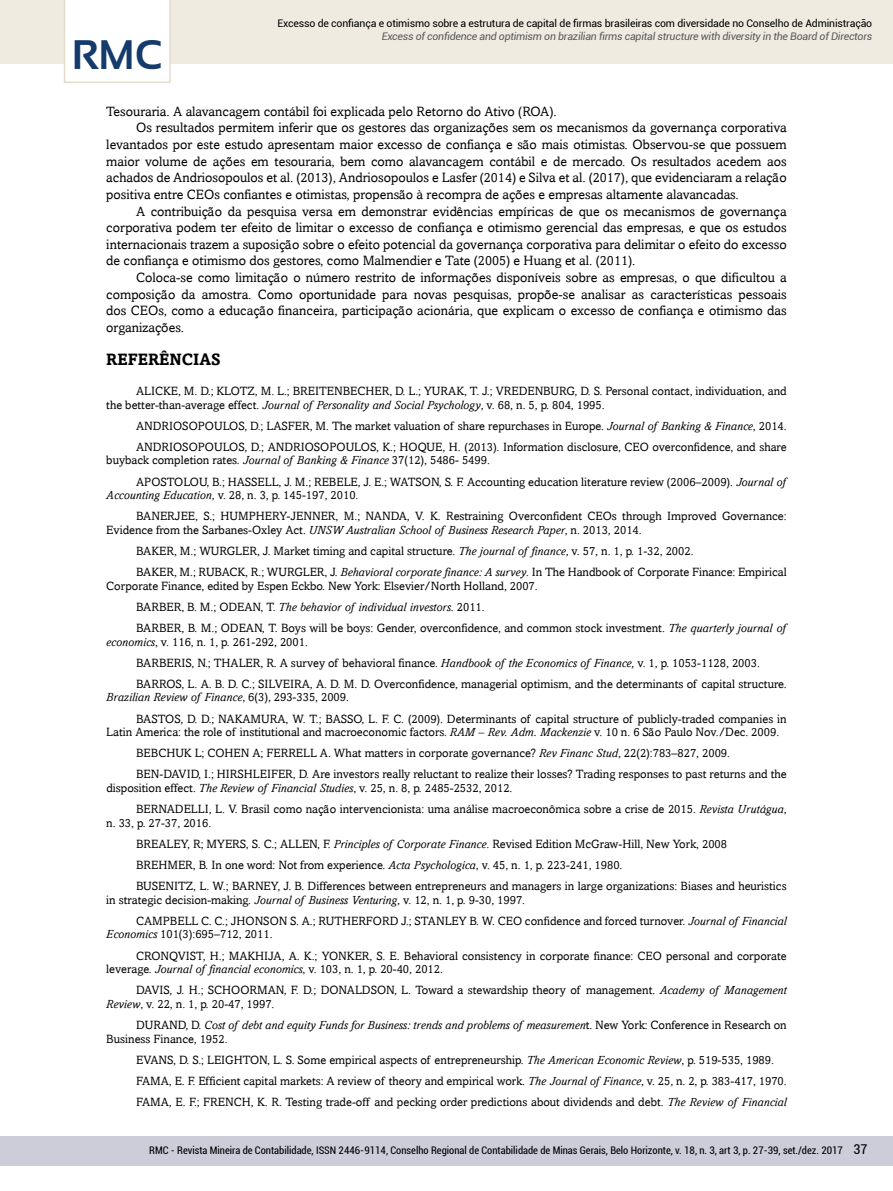
<style>
.page{position:relative;width:893px;height:1191px;background:#fff}
.page>*{position:absolute;margin:0;border:0;box-sizing:border-box;transform-origin:0 0}
.t1{font:700 41.25px "Sansation";color:#143b6b}
.t2{font:700 16.5px "Amasis";color:#000}
.t3{font:13.5px "Amasis";color:#000}
.t4{font:condensed 13.5px "Roboto";color:#000}
.t5{font:12px/21.1px "Amasis";color:#000}
.t6{font:italic 12px/21.1px "Amasis";color:#000}
.t7{font:condensed 10.5px "Roboto";color:#000}
.t8{font:10.5px "Roboto";letter-spacing:-.015em;color:#000}
.t9{font:italic 10.5px "Roboto";letter-spacing:-.02em;color:#58595b}
.s1{font-style:italic}
.s2{font-style:normal}
</style>
<div class="page">
<div style="left:0;top:1135px;width:893px;height:30px;background:#cdcdda"></div>
<div style="left:0;top:0;width:893px;height:64px;background:#efebe1"></div>
<div style="left:64px;top:0;width:107px;height:83px;background:#fff"></div>
<h1 class="t1" style="left:72px;top:32px;width:92px">RMC</h1>
<p class="t8" style="left:277px;top:16px;width:596px">Excesso de confiança e otimismo sobre a estrutura de capital de firmas brasileiras com diversidade no Conselho de Administração</p>
<p class="t9" style="left:382px;top:29px;width:492px">Excess of confidence and optimism on brazilian firms capital structure with diversity in the Board of Directors</p>
<p class="t3" style="left:106px;top:103px;width:452px">Tesouraria. A alavancagem contábil foi explicada pelo Retorno do Ativo (ROA).</p>
<p class="t3" style="left:136px;top:120px;width:652px">Os resultados permitem inferir que os gestores das organizações sem os mecanismos da governança corporativa</p>
<p class="t3" style="left:106px;top:137px;width:682px">levantados por este estudo apresentam maior excesso de confiança e são mais otimistas. Observou-se que possuem</p>
<p class="t3" style="left:106px;top:153px;width:682px">maior volume de ações em tesouraria, bem como alavancagem contábil e de mercado. Os resultados acedem aos</p>
<p class="t3" style="left:106px;top:170px;width:682px">achados de Andriosopoulos et al. (2013), Andriosopoulos e Lasfer (2014) e Silva et al. (2017), que evidenciaram a relação</p>
<p class="t3" style="left:106px;top:186px;width:634px">positiva entre CEOs confiantes e otimistas, propensão à recompra de ações e empresas altamente alavancadas.</p>
<p class="t3" style="left:136px;top:203px;width:652px">A contribuição da pesquisa versa em demonstrar evidências empíricas de que os mecanismos de governança</p>
<p class="t3" style="left:106px;top:220px;width:682px">corporativa podem ter efeito de limitar o excesso de confiança e otimismo gerencial das empresas, e que os estudos</p>
<p class="t3" style="left:106px;top:236px;width:682px">internacionais trazem a suposição sobre o efeito potencial da governança corporativa para delimitar o efeito do excesso</p>
<p class="t3" style="left:106px;top:253px;width:531px">de confiança e otimismo dos gestores, como Malmendier e Tate (2005) e Huang et al. (2011).</p>
<p class="t3" style="left:136px;top:269px;width:652px">Coloca-se como limitação o número restrito de informações disponíveis sobre as empresas, o que dificultou a</p>
<p class="t3" style="left:106px;top:286px;width:682px">composição da amostra. Como oportunidade para novas pesquisas, propõe-se analisar as características pessoais</p>
<p class="t3" style="left:106px;top:303px;width:682px">dos CEOs, como a educação financeira, participação acionária, que explicam o excesso de confiança e otimismo das</p>
<p class="t3" style="left:106px;top:319px;width:79px">organizações.</p>
<h2 class="t2" style="left:106px;top:349px;width:116px">REFERÊNCIAS</h2>
<p class="t5" style="left:106px;top:384px;width:682px;line-height:13.6px;text-indent:30px">ALICKE, M. D.; KLOTZ, M. L.; BREITENBECHER, D. L.; YURAK, T. J.; VREDENBURG, D. S. Personal contact, individuation, and the better-than-average effect. <span class="s1">Journal of Personality and Social Psychology</span>, v. 68, n. 5, p. 804, 1995.</p>
<p class="t5" style="left:136px;top:415px;width:652px">ANDRIOSOPOULOS, D.; LASFER, M. The market valuation of share repurchases in Europe. <span class="s1">Journal of Banking &amp; Finance</span>, 2014.<br>ANDRIOSOPOULOS, D.; ANDRIOSOPOULOS, K.; HOQUE, H. (2013). Information disclosure, CEO overconfidence, and share</p>
<p class="t5" style="left:136px;top:450px;width:651px;text-indent:-30px">buyback completion rates. <span class="s1">Journal of Banking &amp; Finance</span> 37(12), 5486- 5499.<br>APOSTOLOU, B.; HASSELL, J. M.; REBELE, J. E.; WATSON, S. F. Accounting education literature review (2006–2009). <span class="s1">Journal of</span></p>
<p class="t5" style="left:136px;top:484px;width:652px;text-indent:-30px"><span class="s1">Accounting Education</span>, v. 28, n. 3, p. 145-197, 2010.<br>BANERJEE, S.; HUMPHERY-JENNER, M.; NANDA, V. K. Restraining Overconfident CEOs through Improved Governance:</p>
<p class="t5" style="left:136px;top:519px;width:652px;text-indent:-30px">Evidence from the Sarbanes-Oxley Act. <span class="s1">UNSW Australian School of Business Research Paper</span>, n. 2013, 2014.<br>BAKER, M.; WURGLER, J. Market timing and capital structure. <span class="s1">The journal of finance</span>, v. 57, n. 1, p. 1-32, 2002.<br>BAKER, M.; RUBACK, R.; WURGLER, J. <span class="s1">Behavioral corporate finance: A survey</span>. In The Handbook of Corporate Finance: Empirical</p>
<p class="t5" style="left:136px;top:575px;width:651px;text-indent:-30px">Corporate Finance, edited by Espen Eckbo. New York: Elsevier/North Holland, 2007.<br>BARBER, B. M.; ODEAN, T. <span class="s1">The behavior of individual investors</span>. 2011.<br>BARBER, B. M.; ODEAN, T. Boys will be boys: Gender, overconfidence, and common stock investment. <span class="s1">The quarterly journal of</span></p>
<p class="t5" style="left:136px;top:631px;width:652px;text-indent:-30px"><span class="s1">economics</span>, v. 116, n. 1, p. 261-292, 2001.<br>BARBERIS, N.; THALER, R. A survey of behavioral finance. <span class="s1">Handbook of the Economics of Finance,</span> v. 1, p. 1053-1128, 2003.<br>BARROS, L. A. B. D. C.; SILVEIRA, A. D. M. D. Overconfidence, managerial optimism, and the determinants of capital structure.</p>
<p class="t5" style="left:136px;top:686px;width:652px;text-indent:-30px"><span class="s1">Brazilian Review of Finance</span>, 6(3), 293-335, 2009.<br>BASTOS, D. D.; NAKAMURA, W. T.; BASSO, L. F. C. (2009). Determinants of capital structure of publicly-traded companies in</p>
<p class="t5" style="left:136px;top:721px;width:652px;text-indent:-30px">Latin America: the role of institutional and macroeconomic factors. <span class="s1">RAM – Rev. Adm. Mackenzie</span> v. 10 n. 6 São Paulo Nov./Dec. 2009.<br>BEBCHUK L; COHEN A; FERRELL A. What matters in corporate governance? <span class="s1">Rev Financ Stud</span>, 22(2):783–827, 2009.<br>BEN-DAVID, I.; HIRSHLEIFER, D. Are investors really reluctant to realize their losses? Trading responses to past returns and the</p>
<p class="t5" style="left:136px;top:777px;width:652px;text-indent:-30px">disposition effect. <span class="s1">The Review of Financial Studies</span>, v. 25, n. 8, p. 2485-2532, 2012.<br>BERNADELLI, L. V. Brasil como nação intervencionista: uma análise macroeconômica sobre a crise de 2015. <span class="s1">Revista Urutágua</span>,</p>
<p class="t5" style="left:136px;top:812px;width:652px;text-indent:-30px">n. 33, p. 27-37, 2016.<br>BREALEY, R; MYERS, S. C.; ALLEN, F. <span class="s1">Principles of Corporate Finance</span>. Revised Edition McGraw-Hill, New York, 2008<br>BREHMER, B. In one word: Not from experience. <span class="s1">Acta Psychologica</span>, v. 45, n. 1, p. 223-241, 1980.<br>BUSENITZ, L. W.; BARNEY, J. B. Differences between entrepreneurs and managers in large organizations: Biases and heuristics</p>
<p class="t5" style="left:136px;top:889px;width:652px;text-indent:-30px">in strategic decision-making. <span class="s1">Journal of Business Venturing</span>, v. 12, n. 1, p. 9-30, 1997.<br>CAMPBELL C. C.; JHONSON S. A.; RUTHERFORD J.; STANLEY B. W. CEO confidence and forced turnover. <span class="s1">Journal of Financial</span></p>
<p class="t5" style="left:136px;top:923px;width:652px;text-indent:-30px"><span class="s1">Economics</span> 101(3):695–712, 2011.<br>CRONQVIST, H.; MAKHIJA, A. K.; YONKER, S. E. Behavioral consistency in corporate finance: CEO personal and corporate</p>
<p class="t5" style="left:136px;top:958px;width:652px;text-indent:-30px">leverage. <span class="s1">Journal of financial economics</span>, v. 103, n. 1, p. 20-40, 2012.<br>DAVIS, J. H.; SCHOORMAN, F. D.; DONALDSON, L. Toward a stewardship theory of management. <span class="s1">Academy of Management</span></p>
<p class="t6" style="left:136px;top:993px;width:652px;text-indent:-30px">Review<span class="s2">, v. 22, n. 1, p. 20-47, 1997.<br>DURAND, D.</span> Cost of debt and equity Funds for Business: trends and problems of measuremen<span class="s2">t. New York: Conference in Research on</span></p>
<p class="t5" style="left:136px;top:1028px;width:652px;text-indent:-30px">Business Finance, 1952.<br>EVANS, D. S.; LEIGHTON, L. S. Some empirical aspects of entrepreneurship. <span class="s1">The American Economic Review</span>, p. 519-535, 1989.<br>FAMA, E. F. Efficient capital markets: A review of theory and empirical work. <span class="s1">The Journal of Finance</span>, v. 25, n. 2, p. 383-417, 1970.<br>FAMA, E. F.; FRENCH, K. R. Testing trade-off and pecking order predictions about dividends and debt. <span class="s1">The Review of Financial</span></p>
<p class="t7" style="left:149px;top:1143px;width:695px">RMC - Revista Mineira de Contabilidade, ISSN 2446-9114, Conselho Regional de Contabilidade de Minas Gerais, Belo Horizonte, v. 18, n. 3, art 3, p. 27-39, set./dez. 2017</p>
<p class="t4" style="left:853px;top:1140px;width:15px">37</p>
</div>
